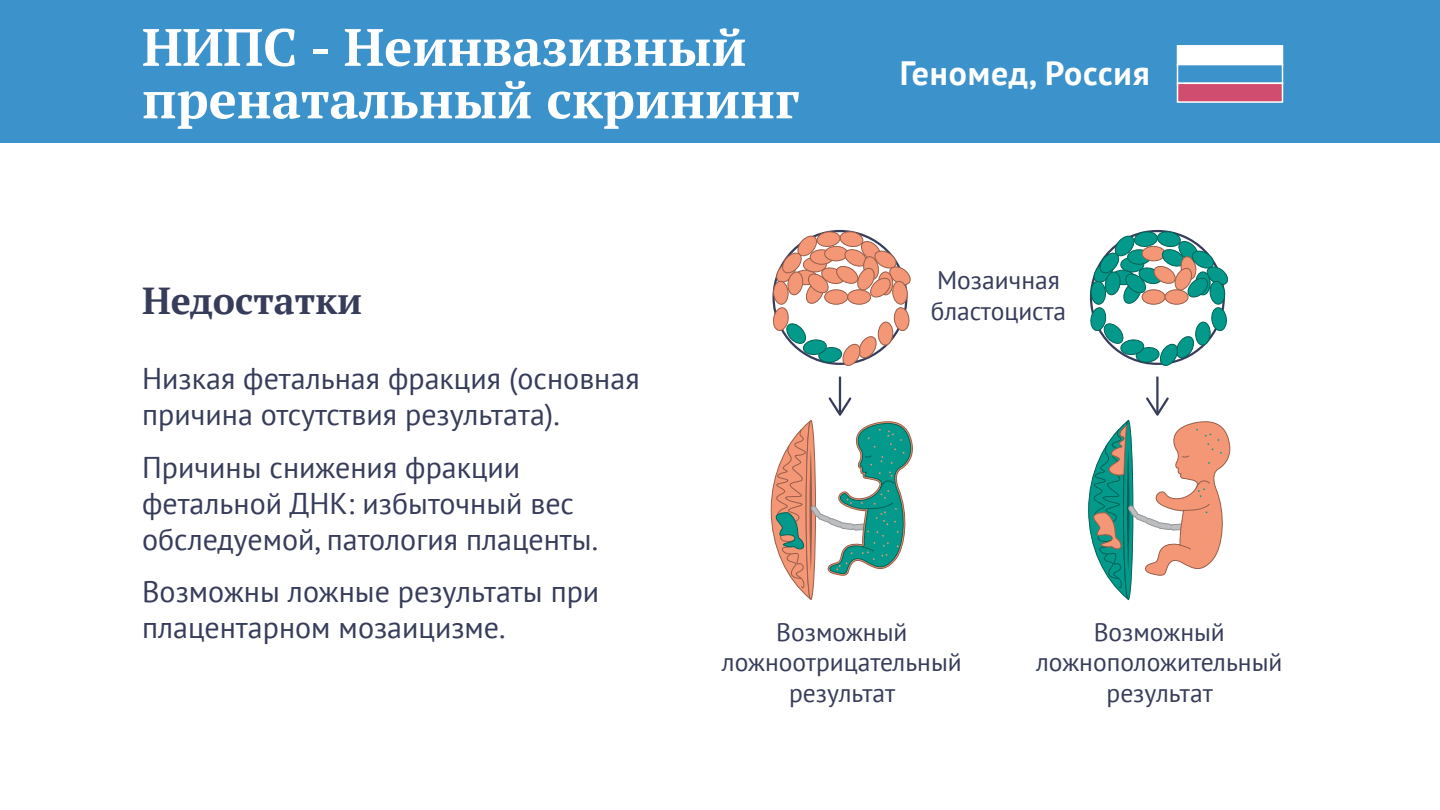
<style>
.page{position:relative;width:1440px;height:810px;background:#fff}
.page>*{position:absolute;margin:0;border:0;box-sizing:border-box;transform-origin:0 0}
.t1{font:700 52.5px/52.5px "PT Serif";color:#fff}
.t2{font:700 37.5px "PT Serif";color:#373c5a}
.t3{font:700 33.75px "PT Sans";letter-spacing:.025em;color:#fff}
.t4{font:30px/36px "PT Sans";color:#373c5a}
.t5{font:25.5px/30.6px "PT Sans";color:#373c5a;text-align:center}
</style>
<div class="page">
<div style="left:0;top:1px;width:1440px;height:142px;background:#3c92ca"></div>
<div style="left:1177px;top:45px;width:106px;height:20px;background:#fff"></div>
<div style="left:1177px;top:64px;width:106px;height:20px;background:#3c92ca;border:2px solid #fff"></div>
<div style="left:1177px;top:83px;width:106px;height:20px;background:#d14d6f;border:2px solid #fff"></div>
<svg style="left:772px;top:230px;width:139px;height:136px"></svg>
<hr style="left:839px;top:377px;width:2px;height:36px;background:#373c5a">
<svg style="left:770px;top:397px;width:143px;height:204px"></svg>
<svg style="left:1090px;top:230px;width:139px;height:136px"></svg>
<hr style="left:1156px;top:377px;width:3px;height:36px;background:#373c5a">
<svg style="left:1088px;top:397px;width:143px;height:204px"></svg>
<h1 class="t1" style="left:142px;top:20px;width:659px">НИПС - Неинвазивный пренатальный скрининг</h1>
<p class="t2" style="left:142px;top:276px;width:222px">Недостатки</p>
<p class="t3" style="left:900px;top:51px;width:252px">Геномед, Россия</p>
<p class="t5" style="left:931px;top:265px;width:137px;text-align:left">Мозаичная бластоциста</p>
<p class="t4" style="left:142px;top:360px;width:499px">Низкая фетальная фракция (основная причина отсутствия результата).</p>
<p class="t4" style="left:142px;top:449px;width:458px">Причины снижения фракции фетальной ДНК: избыточный вес обследуемой, патология плаценты.</p>
<p class="t4" style="left:142px;top:573px;width:459px">Возможны ложные результаты при плацентарном мозаицизме.</p>
<p class="t5" style="left:722px;top:616px;width:241px">Возможный ложноотрицательный результат</p>
<p class="t5" style="left:1036px;top:616px;width:248px">Возможный ложноположительный результат</p>
</div>
